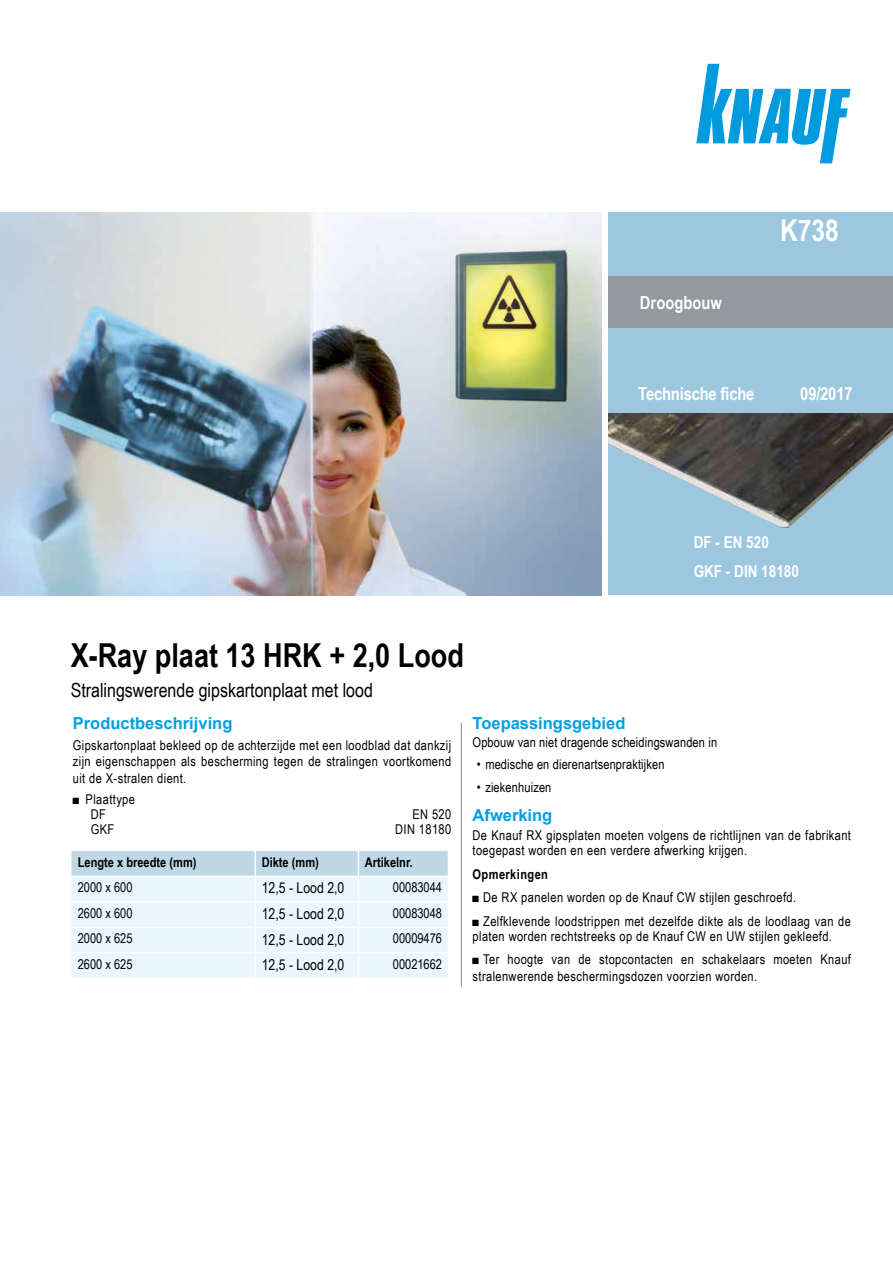
<style>
.page{position:relative;width:893px;height:1263px;background:#fff}
.page>*{position:absolute;margin:0;border:0;box-sizing:border-box;transform-origin:0 0}
.t1{font:700 33px "Arial Narrow";color:#000}
.t2{font:700 30px "Arial Narrow";color:#fff}
.t3{font:19.5px "Arial Narrow";color:#000}
.t4{font:700 18px "Arial Narrow";letter-spacing:-.01em;color:#fff}
.t5{font:700 16.5px "Arial";color:#009fe3}
.t6{font:700 16.5px/28.3px "Arial Narrow";color:#fff}
.t7{font:15px "Arial Narrow";color:#000}
.t8{font:13.5px/16.5px "Arial Narrow";letter-spacing:.03em;color:#000}
.t9{font:13.5px "Arial Narrow";letter-spacing:.01em;color:#000}
.t10{font:700 13.5px "Arial Narrow";color:#000}
.t11{font:13.5px "Arial Narrow";color:#000}
.t12{font:700 13.5px "Arial Narrow";letter-spacing:.03em;color:#000}
</style>
<div class="page">
<div style="left:608px;top:213px;width:285px;height:382px;background:#9dc7de"></div>
<img style="left:0;top:213px;width:602px;height:382px">
<svg style="left:696px;top:64px;width:154px;height:99px"></svg>
<hr style="left:461px;top:723px;width:1px;height:263px;background:#93999c">
<img style="left:608px;top:414px;width:285px;height:114px">
<svg style="left:71px;top:851px;width:377px;height:127px;background:#e3f0f9"></svg>
<div style="left:608px;top:276px;width:285px;height:52px;background:#93999c"></div>
<h3 class="t4" style="left:640px;top:289px;width:83px">Droogbouw</h3>
<h2 class="t2" style="left:780px;top:207px;width:60px">K738</h2>
<h3 class="t4" style="left:638px;top:380px;width:118px">Technische fiche</h3>
<h3 class="t4" style="left:800px;top:380px;width:54px">09/2017</h3>
<p class="t6" style="left:694px;top:528px;width:107px">DF - EN 520<br>GKF - DIN 18180</p>
<h1 class="t1" style="left:71px;top:630px;width:395px">X-Ray plaat 13 HRK + 2,0 Lood</h1>
<h3 class="t3" style="left:71px;top:676px;width:304px">Stralingswerende gipskartonplaat met lood</h3>
<p class="t5" style="left:73px;top:712px;width:161px">Productbeschrijving</p>
<p class="t8" style="left:73px;top:736px;width:380px;text-align:justify">Gipskartonplaat bekleed op de achterzijde met een loodblad dat dankzij zijn eigenschappen als bescherming tegen de stralingen voortkomend uit de X-stralen dient.</p>
<p class="t8" style="left:91px;top:791px;width:46px;line-height:15px;text-indent:-18px">■ Plaattype<br>DF</p>
<p class="t8" style="left:412px;top:805px;width:40px">EN 520</p>
<p class="t8" style="left:91px;top:820px;width:25px">GKF</p>
<p class="t8" style="left:395px;top:820px;width:58px">DIN 18180</p>
<p class="t10" style="left:78px;top:852px;width:120px">Lengte x breedte (mm)</p>
<p class="t10" style="left:262px;top:852px;width:59px">Dikte (mm)</p>
<p class="t10" style="left:365px;top:852px;width:49px">Artikelnr.</p>
<p class="t8" style="left:78px;top:879px;width:56px">2000 x 600</p>
<p class="t7" style="left:262px;top:877px;width:84px">12,5 - Lood 2,0</p>
<p class="t11" style="left:393px;top:878px;width:51px">00083044</p>
<p class="t8" style="left:78px;top:904px;width:56px">2600 x 600</p>
<p class="t7" style="left:262px;top:903px;width:84px">12,5 - Lood 2,0</p>
<p class="t11" style="left:393px;top:903px;width:51px">00083048</p>
<p class="t8" style="left:78px;top:930px;width:56px">2000 x 625</p>
<p class="t7" style="left:262px;top:928px;width:84px">12,5 - Lood 2,0</p>
<p class="t11" style="left:393px;top:929px;width:51px">00009476</p>
<p class="t8" style="left:78px;top:955px;width:56px">2600 x 625</p>
<p class="t7" style="left:262px;top:954px;width:84px">12,5 - Lood 2,0</p>
<p class="t11" style="left:393px;top:954px;width:51px">00021662</p>
<p class="t5" style="left:473px;top:712px;width:154px">Toepassingsgebied</p>
<p class="t9" style="left:473px;top:732px;width:246px">Opbouw van niet dragende scheidingswanden in</p>
<p class="t9" style="left:477px;top:754px;width:189px">• medische en dierenartsenpraktijken</p>
<p class="t9" style="left:477px;top:778px;width:76px">• ziekenhuizen</p>
<p class="t5" style="left:473px;top:804px;width:81px">Afwerking</p>
<p class="t8" style="left:473px;top:827px;width:380px;line-height:15px">De Knauf RX gipsplaten moeten volgens de richtlijnen van de fabrikant toegepast worden en een verdere afwerking krijgen.</p>
<p class="t12" style="left:473px;top:863px;width:77px">Opmerkingen</p>
<p class="t8" style="left:473px;top:888px;width:325px">■ De RX panelen worden op de Knauf CW stijlen geschroefd.</p>
<p class="t8" style="left:473px;top:913px;width:380px;line-height:15px">■ Zelfklevende loodstrippen met dezelfde dikte als de loodlaag van de platen worden rechtstreeks op de Knauf CW en UW stijlen gekleefd.</p>
<p class="t8" style="left:473px;top:950px;width:380px">■ Ter hoogte van de stopcontacten en schakelaars moeten Knauf stralenwerende beschermingsdozen voorzien worden.</p>
</div>
